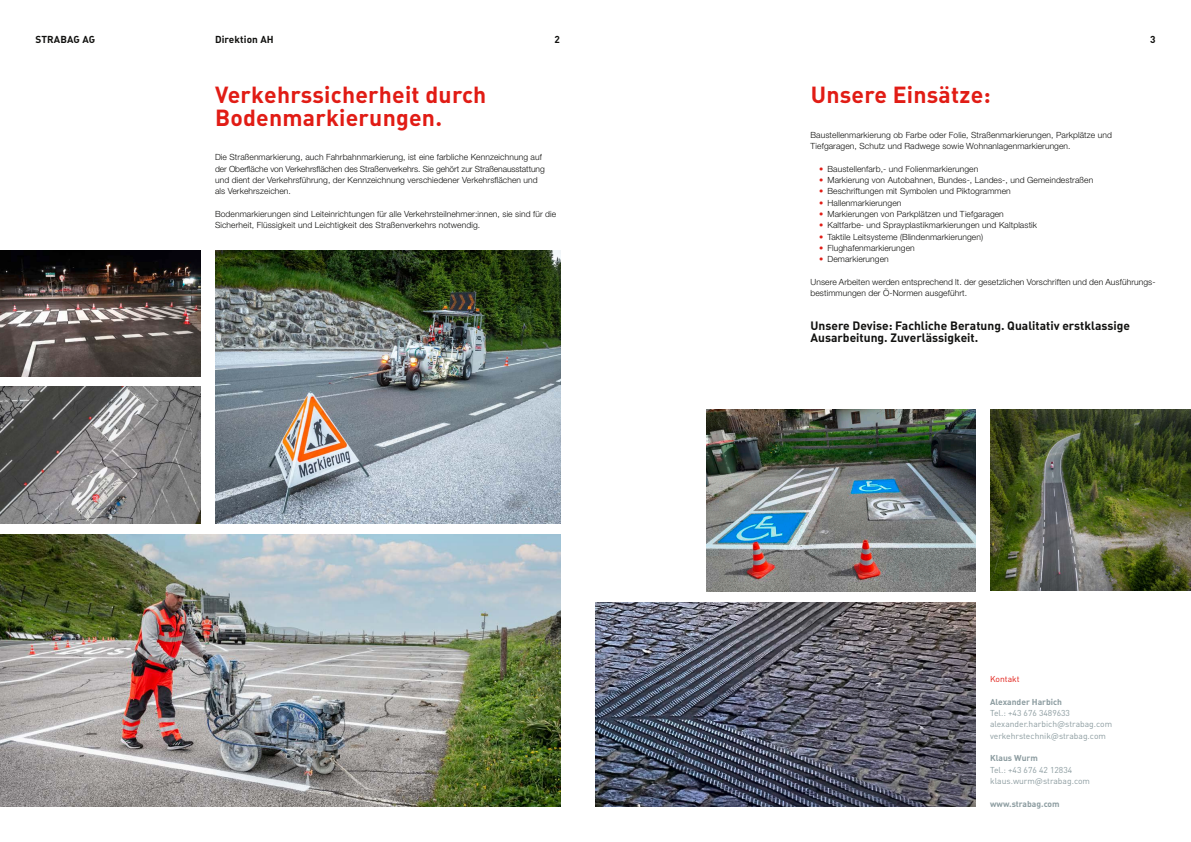
<style>
.page{position:relative;width:1191px;height:842px;background:#fff}
.page>*{position:absolute;margin:0;border:0;box-sizing:border-box;transform-origin:0 0}
.t1{font:700 23px/23px "DIN Pro";letter-spacing:.01em;color:#e11c15}
.t2{font:700 12px/11.3px "DIN Pro";color:#11110f}
.t3{font:700 10px "DIN Pro";letter-spacing:.01em;color:#11110f}
.t4{font:300 8.5px/11.3px "Helvetica Neue LT Pro";letter-spacing:.01em;color:#11110f}
.t5{font:8.5px/11.3px "DIN Pro";color:#8c9ca0}
.t6{font:700 8.5px "DIN Pro";color:#8c9ca0}
.t7{font:8.5px "DIN Pro";color:#e11c15}
.s1{color:#e11c15}
</style>
<div class="page">
<img style="left:595px;top:602px;width:381px;height:204px">
<img style="left:706px;top:410px;width:270px;height:181px">
<img style="left:990px;top:410px;width:201px;height:180px">
<img style="left:215px;top:251px;width:345px;height:272px">
<img style="left:0;top:387px;width:201px;height:136px">
<img style="left:0;top:534px;width:560px;height:272px">
<img style="left:0;top:251px;width:201px;height:126px">
<p class="t3" style="left:35px;top:33px;width:61px">STRABAG AG</p>
<p class="t3" style="left:215px;top:33px;width:60px">Direktion AH</p>
<p class="t3" style="left:554px;top:33px;width:7px">2</p>
<p class="t3" style="left:1150px;top:33px;width:7px">3</p>
<h1 class="t1" style="left:215px;top:83px;width:273px">Verkehrssicherheit durch<br>Bodenmarkierungen.</h1>
<p class="t4" style="left:215px;top:151px;width:331px">Die Straßenmarkierung, auch Fahrbahnmarkierung, ist eine farbliche Kennzeichnung auf der Oberfläche von Verkehrsflächen des Straßenverkehrs. Sie gehört zur Straßenausstattung und dient der Verkehrsführung, der Kennzeichnung verschiedener Verkehrsflächen und als Verkehrszeichen.</p>
<p class="t4" style="left:215px;top:208px;width:343px">Bodenmarkierungen sind Leiteinrichtungen für alle Verkehrsteilnehmer:innen, sie sind für die<br>Sicherheit, Flüssigkeit und Leichtigkeit des Straßenverkehrs notwendig.</p>
<h1 class="t1" style="left:810px;top:83px;width:182px">Unsere Einsätze:</h1>
<p class="t4" style="left:810px;top:129px;width:303px">Baustellenmarkierung ob Farbe oder Folie, Straßenmarkierungen, Parkplätze und<br>Tiefgaragen, Schutz und Radwege sowie Wohnanlagenmarkierungen.</p>
<p class="t4" style="left:819px;top:163px;width:161px"><span class="s1">•</span> Baustellenfarb,- und Folienmarkierungen</p>
<p class="t4" style="left:819px;top:174px;width:276px"><span class="s1">•</span> Markierung von Autobahnen, Bundes-, Landes-, und Gemeindestraßen</p>
<p class="t4" style="left:819px;top:185px;width:193px"><span class="s1">•</span> Beschriftungen mit Symbolen und Piktogrammen</p>
<p class="t4" style="left:819px;top:197px;width:84px"><span class="s1">•</span> Hallenmarkierungen</p>
<p class="t4" style="left:819px;top:208px;width:186px"><span class="s1">•</span> Markierungen von Parkplätzen und Tiefgaragen</p>
<p class="t4" style="left:819px;top:219px;width:220px"><span class="s1">•</span> Kaltfarbe- und Sprayplastikmarkierungen und Kaltplastik</p>
<p class="t4" style="left:819px;top:231px;width:165px"><span class="s1">•</span> Taktile Leitsysteme (Blindenmarkierungen)</p>
<p class="t4" style="left:819px;top:242px;width:97px"><span class="s1">•</span> Flughafenmarkierungen</p>
<p class="t4" style="left:819px;top:253px;width:71px"><span class="s1">•</span> Demarkierungen</p>
<p class="t4" style="left:810px;top:276px;width:346px">Unsere Arbeiten werden entsprechend lt. der gesetzlichen Vorschriften und den Ausführungs&shy;bestimmungen der Ö-Normen ausgeführt.</p>
<h2 class="t2" style="left:810px;top:320px;width:321px">Unsere Devise: Fachliche Beratung. Qualitativ erstklassige<br>Ausarbeitung. Zuverlässigkeit.</h2>
<p class="t7" style="left:990px;top:673px;width:31px">Kontakt</p>
<p class="t6" style="left:990px;top:696px;width:73px">Alexander Harbich</p>
<p class="t5" style="left:990px;top:707px;width:124px">Tel.: +43 676 3489633 alexander.harbich@strabag.com verkehrstechnik@strabag.com</p>
<p class="t6" style="left:990px;top:752px;width:49px">Klaus Wurm</p>
<p class="t5" style="left:990px;top:763px;width:101px">Tel.: +43 676 42 12834 klaus.wurm@strabag.com</p>
<p class="t6" style="left:990px;top:798px;width:71px">www.strabag.com</p>
</div>
